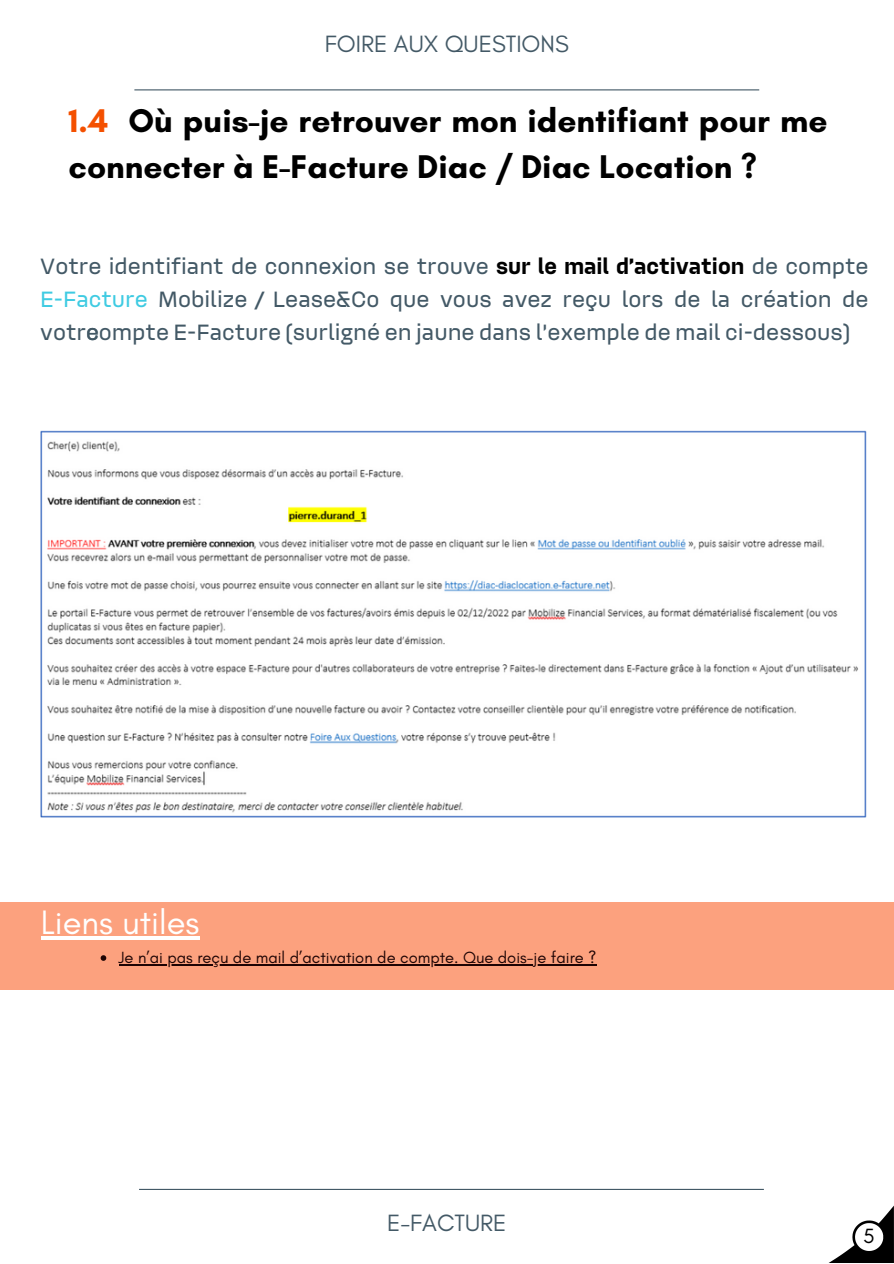
<style>
.page{position:relative;width:894px;height:1264px;background:#fff}
.page>*{position:absolute;margin:0;border:0;box-sizing:border-box;transform-origin:0 0}
.t1{font:34.5px "Glacial Indifference";color:#fff}
.t2{font:700 33.45px/46.2px "Glacial Indifference";color:#000}
.t3{font:24px/32.7px "MBLZ Text";color:#435966;text-align:justify}
.t4{font:24px "Glacial Indifference";color:#435966}
.t5{font:21px "Glacial Indifference";color:#000}
.t6{font:16.5px "Glacial Indifference";color:#1e0404}
.s1{color:#f45000}
.s2{font-family:"MBLZ";font-weight:700;color:#000}
.s3{color:#3fcbe2}
</style>
<div class="page">
<hr style="left:134px;top:89px;width:625px;height:1px;background:#435966">
<hr style="left:139px;top:1188px;width:624px;height:1px;background:#435966">
<div style="left:0;top:902px;width:893px;height:87px;background:#fca17e"></div>
<img style="left:41px;top:430px;width:824px;height:387px">
<hr style="left:41px;top:936px;width:158px;height:3px;background:#fff">
<svg style="left:101px;top:955px;width:5px;height:5px"></svg>
<hr style="left:118px;top:964px;width:478px;height:1px;background:#1e0404">
<svg style="left:830px;top:1207px;width:63px;height:55px"></svg>
<p class="t4" style="left:325px;top:29px;width:245px">FOIRE AUX QUESTIONS</p>
<h2 class="t2" style="left:69px;top:97px;width:760px"><span class="s1">1.4</span> Où puis-je retrouver mon identifiant pour me connecter à E-Facture Diac / Diac Location ?</h2>
<p class="t3" style="left:40px;top:249px;width:829px">Votre identifiant de connexion se trouve <span class="s2">sur le mail d’activation</span> de compte <span class="s3">E-Facture</span> Mobilize / Lease&amp;Co que vous avez reçu lors de la création de votrecompte E-Facture (surligné en jaune dans l’exemple de mail ci-dessous)</p>
<h1 class="t1" style="left:41px;top:901px;width:160px">Liens utiles</h1>
<p class="t6" style="left:118px;top:947px;width:479px">Je n’ai pas reçu de mail d’activation de compte. Que dois-je faire ?</p>
<p class="t4" style="left:387px;top:1208px;width:121px">E-FACTURE</p>
<p class="t5" style="left:863px;top:1222px;width:13px">5</p>
</div>
